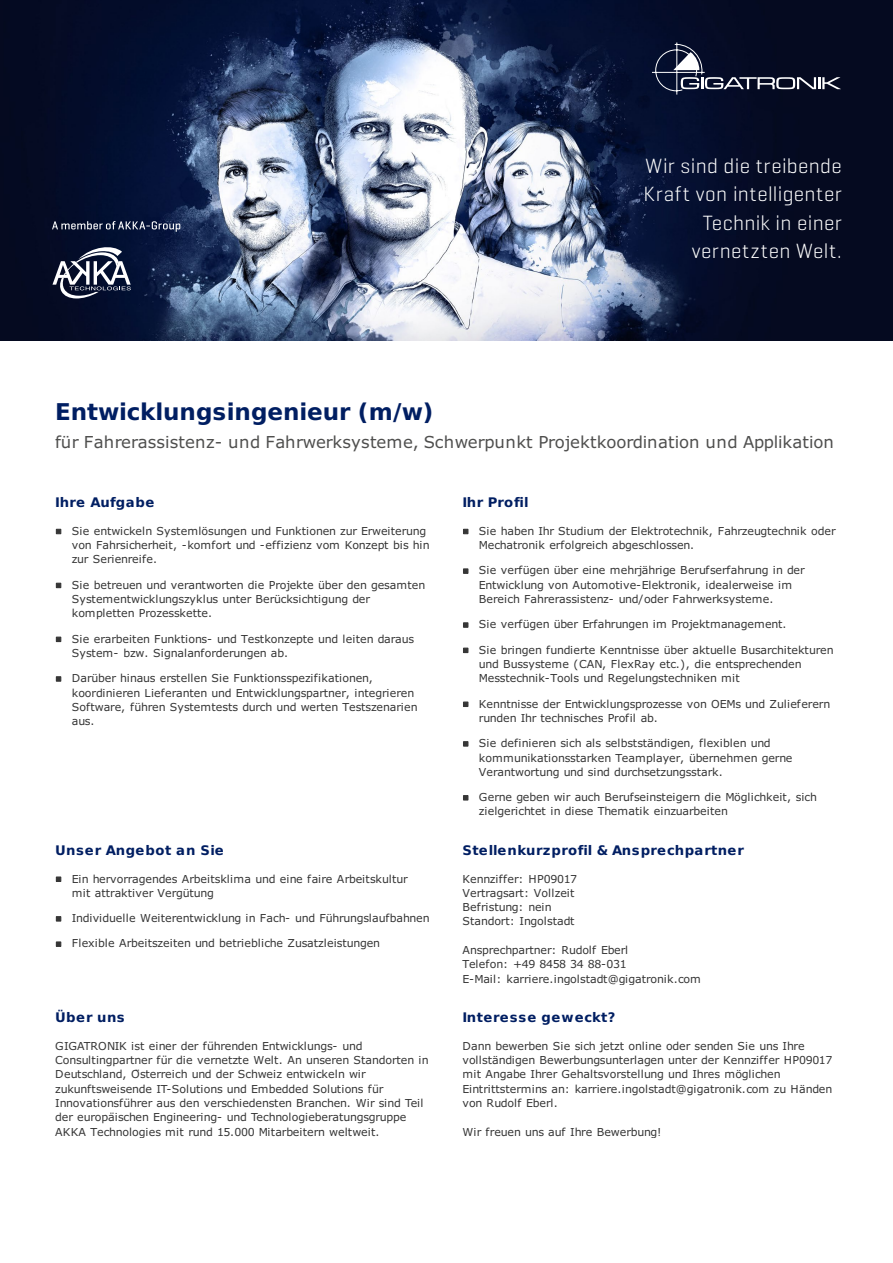
<style>
.page{position:relative;width:893px;height:1263px;background:#fff}
.page>*{position:absolute;margin:0;border:0;box-sizing:border-box;transform-origin:0 0}
.t1{font:700 23.1px "DejaVu Sans";letter-spacing:.005em;color:#001e62}
.t2{font:300 21px/28.5px "Geogrotesque";letter-spacing:.02em;color:#fff;text-align:right}
.t3{font:16.5px "Verdana";letter-spacing:.01em;color:#4f4f4e}
.t4{font:700 13.2px "DejaVu Sans";letter-spacing:.04em;color:#001e62}
.t5{font:700 13.2px "DejaVu Sans";letter-spacing:.06em;color:#001e62}
.t6{font:700 13.2px "DejaVu Sans";letter-spacing:.01em;color:#001e62}
.t7{font:10.95px/14.2px "Verdana";color:#363636}
.t8{font:10.95px "Verdana";letter-spacing:-.02em;color:#363636}
.s1{font-family:"DejaVu Sans"}
</style>
<div class="page">
<svg style="left:56px;top:529px;width:5px;height:5px"></svg>
<svg style="left:56px;top:583px;width:5px;height:5px"></svg>
<svg style="left:56px;top:637px;width:5px;height:5px"></svg>
<svg style="left:56px;top:676px;width:5px;height:6px"></svg>
<svg style="left:463px;top:529px;width:5px;height:5px"></svg>
<svg style="left:463px;top:568px;width:5px;height:6px"></svg>
<svg style="left:463px;top:622px;width:5px;height:6px"></svg>
<svg style="left:463px;top:648px;width:5px;height:5px"></svg>
<svg style="left:463px;top:701px;width:5px;height:6px"></svg>
<svg style="left:463px;top:741px;width:5px;height:6px"></svg>
<svg style="left:463px;top:795px;width:5px;height:5px"></svg>
<svg style="left:56px;top:876px;width:5px;height:6px"></svg>
<svg style="left:56px;top:916px;width:5px;height:6px"></svg>
<svg style="left:56px;top:941px;width:5px;height:6px"></svg>
<img style="left:0;top:0;width:893px;height:340px">
<svg style="left:652px;top:43px;width:189px;height:52px;background:#232940"></svg>
<svg style="left:52px;top:244px;width:79px;height:54px"></svg>
<svg style="left:52px;top:221px;width:128px;height:11px"></svg>
<h2 class="t2" style="left:644px;top:151px;width:200px">Wir sind die treibende<br>Kraft von intelligenter<br>Technik in einer vernetzten Welt.</h2>
<h1 class="t1" style="left:55px;top:399px;width:379px">Entwicklungsingenieur (m/w)</h1>
<h3 class="t3" style="left:55px;top:431px;width:780px">für Fahrerassistenz- und Fahrwerksysteme, Schwerpunkt Projektkoordination und Applikation</h3>
<p class="t4" style="left:55px;top:495px;width:101px">Ihre Aufgabe</p>
<p class="t7" style="left:72px;top:523px;width:359px">Sie entwickeln Systemlösungen und Funktionen zur Erweiterung von Fahrsicherheit, -komfort und -effizienz vom Konzept bis hin zur Serienreife.</p>
<p class="t7" style="left:72px;top:577px;width:355px">Sie betreuen und verantworten die Projekte über den gesamten<br>Systementwicklungszyklus unter Berücksichtigung der kompletten Prozesskette.</p>
<p class="t7" style="left:72px;top:631px;width:344px">Sie erarbeiten Funktions- und Testkonzepte und leiten daraus<br>System- bzw. Signalanforderungen ab.</p>
<p class="t7" style="left:72px;top:671px;width:347px">Darüber hinaus erstellen Sie Funktionsspezifikationen, koordinieren Lieferanten und Entwicklungspartner, integrieren Software, führen Systemtests durch und werten Testszenarien aus.</p>
<p class="t4" style="left:55px;top:843px;width:170px">Unser Angebot an Sie</p>
<p class="t7" style="left:72px;top:871px;width:337px">Ein hervorragendes Arbeitsklima und eine faire Arbeitskultur mit attraktiver Vergütung</p>
<p class="t7" style="left:72px;top:911px;width:359px">Individuelle Weiterentwicklung in Fach- und Führungslaufbahnen</p>
<p class="t7" style="left:72px;top:936px;width:310px">Flexible Arbeitszeiten und betriebliche Zusatzleistungen</p>
<p class="t4" style="left:55px;top:1010px;width:71px">Über uns</p>
<p class="t7" style="left:55px;top:1038px;width:375px">GIGATRONIK ist einer der fu<span class="s1">̈</span>hrenden Entwicklungs- und Consultingpartner fu<span class="s1">̈</span>r die vernetzte Welt. An unseren Standorten in Deutschland, O<span class="s1">̈</span>sterreich und der Schweiz entwickeln wir zukunftsweisende IT-Solutions und Embedded Solutions fu<span class="s1">̈</span>r Innovationsfu<span class="s1">̈</span>hrer aus den verschiedensten Branchen. Wir sind Teil der europa<span class="s1">̈</span>ischen Engineering- und Technologieberatungsgruppe AKKA Technologies mit rund 15.000 Mitarbeitern weltweit.</p>
<p class="t6" style="left:462px;top:495px;width:68px">Ihr Profil</p>
<p class="t7" style="left:479px;top:523px;width:358px">Sie haben Ihr Studium der Elektrotechnik, Fahrzeugtechnik oder<br>Mechatronik erfolgreich abgeschlossen.</p>
<p class="t7" style="left:479px;top:563px;width:327px">Sie verfügen über eine mehrjährige Berufserfahrung in der<br>Entwicklung von Automotive-Elektronik, idealerweise im<br>Bereich Fahrerassistenz- und/oder Fahrwerksysteme.</p>
<p class="t7" style="left:479px;top:617px;width:309px">Sie verfügen über Erfahrungen im Projektmanagement.</p>
<p class="t7" style="left:479px;top:642px;width:356px">Sie bringen fundierte Kenntnisse über aktuelle Busarchitekturen und Bussysteme (CAN, FlexRay etc.), die entsprechenden<br>Messtechnik-Tools und Regelungstechniken mit</p>
<p class="t7" style="left:479px;top:696px;width:353px">Kenntnisse der Entwicklungsprozesse von OEMs und Zulieferern runden Ihr technisches Profil ab.</p>
<p class="t7" style="left:479px;top:736px;width:315px">Sie definieren sich als selbstständigen, flexiblen und kommunikationsstarken Teamplayer, übernehmen gerne<br>Verantwortung und sind durchsetzungsstark.</p>
<p class="t7" style="left:479px;top:790px;width:340px">Gerne geben wir auch Berufseinsteigern die Möglichkeit, sich zielgerichtet in diese Thematik einzuarbeiten</p>
<p class="t4" style="left:462px;top:843px;width:283px">Stellenkurzprofil &amp; Ansprechpartner</p>
<p class="t7" style="left:462px;top:871px;width:116px">Kennziffer: HP09017<br>Vertragsart: Vollzeit<br>Befristung: nein<br>Standort: Ingolstadt</p>
<p class="t7" style="left:462px;top:942px;width:240px">Ansprechpartner: Rudolf Eberl<br>Telefon: +49 8458 34 88-031<br>E-Mail: karriere.ingolstadt@gigatronik.com</p>
<p class="t5" style="left:462px;top:1010px;width:154px">Interesse geweckt?</p>
<p class="t7" style="left:462px;top:1038px;width:372px">Dann bewerben Sie sich jetzt online oder senden Sie uns Ihre vollständigen Bewerbungsunterlagen unter der Kennziffer HP09017 mit Angabe Ihrer Gehaltsvorstellung und Ihres möglichen Eintrittstermins an: karriere.ingolstadt@gigatronik.com zu Händen von Rudolf Eberl.</p>
<p class="t8" style="left:462px;top:1125px;width:201px">Wir freuen uns auf Ihre Bewerbung!</p>
</div>
